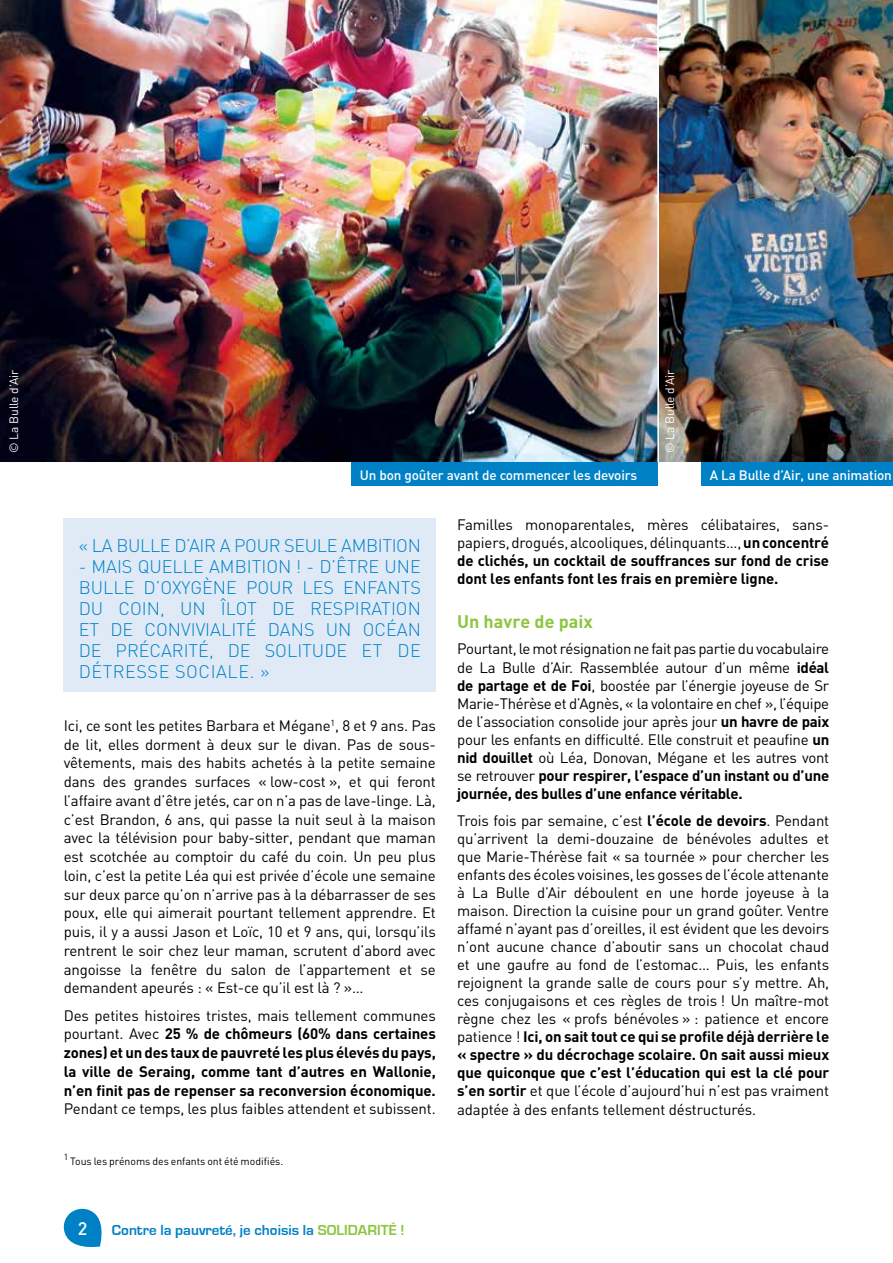
<style>
.page{position:relative;width:893px;height:1263px;background:#fff}
.page>*{position:absolute;margin:0;border:0;box-sizing:border-box;transform-origin:0 0}
.t1{font:300 18px/21px "DIN";color:#0081c6;text-align:justify}
.t2{font:300 18px "DIN";letter-spacing:-.02em;color:#0081c6}
.t3{font:700 18px "DIN";color:#8dc63f}
.t4{font:500 18px "DIN";color:#fff}
.t5{font:15px/18px "DIN";letter-spacing:-.01em;color:#000;text-align:justify}
.t6{font:700 15px/18.8px "DIN";letter-spacing:-.01em;color:#000;text-align:justify}
.t7{font:700 15px "Eurostile";color:#0081c6}
.t8{font:500 13.5px "DIN";letter-spacing:-.01em;color:#fff}
.t9{font:12px "DIN";letter-spacing:-.01em;color:#fff}
.t10{font:10.5px "DIN";color:#000}
.t11{font:8.7px "DIN";color:#000}
.s1{font-weight:400}
.s2{font-weight:700}
.s3{color:#8dc63f}
</style>
<div class="page">
<svg style="left:63px;top:1208px;width:39px;height:40px"></svg>
<div style="left:64px;top:519px;width:372px;height:173px;background:#e0eaf7"></div>
<img style="left:0;top:0;width:657px;height:462px">
<img style="left:657px;top:0;width:236px;height:463px">
<div style="left:351px;top:462px;width:306px;height:24px;background:#0081c6"></div>
<div style="left:701px;top:462px;width:192px;height:24px;background:#0081c6"></div>
<p class="t9" style="left:6px;top:453px;width:85px;rotate:-90deg">© La Bulle d’Air</p>
<p class="t9" style="left:662px;top:453px;width:85px;rotate:-90deg">© La Bulle d’Air</p>
<p class="t8" style="left:360px;top:466px;width:279px">Un bon goûter avant de commencer les devoirs</p>
<p class="t8" style="left:710px;top:466px;width:184px">A La Bulle d’Air, une animation</p>
<p class="t2" style="left:79px;top:535px;width:344px">« LA BULLE D’AIR A POUR SEULE AMBITION</p>
<p class="t1" style="left:79px;top:556px;width:344px">- MAIS QUELLE AMBITION ! - D’ÊTRE UNE BULLE D’OXYGÈNE POUR LES ENFANTS DU COIN, UN ÎLOT DE RESPIRATION ET DE CONVIVIALITÉ DANS UN OCÉAN DE PRÉCARITÉ, DE SOLITUDE ET DE DÉTRESSE SOCIALE. »</p>
<p class="t5" style="left:64px;top:716px;width:374px;line-height:18.8px">Ici, ce sont les petites Barbara et Mégane<sup>1</sup>, 8 et 9 ans. Pas de lit, elles dorment à deux sur le divan. Pas de sous&shy;vêtements, mais des habits achetés à la petite semaine dans des grandes surfaces « low-cost », et qui feront l’affaire avant d’être jetés, car on n’a pas de lave-linge. Là, c’est Brandon, 6 ans, qui passe la nuit seul à la maison avec la télévision pour baby-sitter, pendant que maman est scotchée au comptoir du café du coin. Un peu plus loin, c’est la petite Léa qui est privée d’école une semaine sur deux parce qu’on n’arrive pas à la débarrasser de ses poux, elle qui aimerait pourtant tellement apprendre. Et puis, il y a aussi Jason et Loïc, 10 et 9 ans, qui, lorsqu’ils rentrent le soir chez leur maman, scrutent d’abord avec angoisse la fenêtre du salon de l’appartement et se demandent apeurés : « Est-ce qu’il est là ? »…</p>
<p class="t6" style="left:64px;top:1005px;width:374px"><span class="s1">Des petites histoires tristes, mais tellement communes pourtant. Avec</span> 25 % de chômeurs (60% dans certaines zones) et un des taux de pauvreté les plus élevés du pays, la ville de Seraing, comme tant d’autres en Wallonie, n’en finit pas de repenser sa reconversion économique.</p>
<p class="t5" style="left:64px;top:1100px;width:374px">Pendant ce temps, les plus faibles attendent et subissent.</p>
<p class="t11" style="left:64px;top:1151px;width:6px">1</p>
<p class="t10" style="left:70px;top:1155px;width:215px">Tous les prénoms des enfants ont été modifiés.</p>
<p class="t6" style="left:457px;top:515px;width:374px;line-height:18px"><span class="s1">Familles monoparentales, mères célibataires, sans&shy;papiers, drogués, alcooliques, délinquants…,</span> un concentré de clichés, un cocktail de souffrances sur fond de crise dont les enfants font les frais en première ligne.</p>
<p class="t3" style="left:457px;top:610px;width:137px">Un havre de paix</p>
<p class="t5" style="left:457px;top:640px;width:374px">Pourtant, le mot résignation ne fait pas partie du vocabulaire de La Bulle d’Air. Rassemblée autour d’un même <span class="s2">idéal de partage et de Foi</span>, boostée par l’énergie joyeuse de Sr Marie-Thérèse et d’Agnès, « la volontaire en chef », l’équipe de l’association consolide jour après jour <span class="s2">un havre de paix </span>pour les enfants en difficulté. Elle construit et peaufine <span class="s2">un nid douillet</span> où Léa, Donovan, Mégane et les autres vont se retrouver <span class="s2">pour respirer, l’espace d’un instant ou d’une journée, des bulles d’une enfance véritable.</span></p>
<p class="t5" style="left:457px;top:811px;width:374px">Trois fois par semaine, c’est <span class="s2">l’école de devoirs</span>. Pendant qu’arrivent la demi-douzaine de bénévoles adultes et que Marie-Thérèse fait « sa tournée » pour chercher les enfants des écoles voisines, les gosses de l’école attenante à La Bulle d’Air déboulent en une horde joyeuse à la maison. Direction la cuisine pour un grand goûter. Ventre affamé n’ayant pas d’oreilles, il est évident que les devoirs n’ont aucune chance d’aboutir sans un chocolat chaud et une gaufre au fond de l’estomac… Puis, les enfants rejoignent la grande salle de cours pour s’y mettre. Ah, ces conjugaisons et ces règles de trois ! Un maître-mot règne chez les « profs bénévoles » : patience et encore patience ! <span class="s2">Ici, on sait tout ce qui se profile déjà derrière le « spectre » du décrochage scolaire. On sait aussi mieux que quiconque que c’est l’éducation qui est la clé pour s’en sortir</span> et que l’école d’aujourd’hui n’est pas vraiment adaptée à des enfants tellement déstructurés.</p>
<p class="t4" style="left:78px;top:1217px;width:11px">2</p>
<p class="t7" style="left:112px;top:1222px;width:294px">Contre la pauvreté, je choisis la <span class="s3">SOLIDARITÉ !</span></p>
</div>
